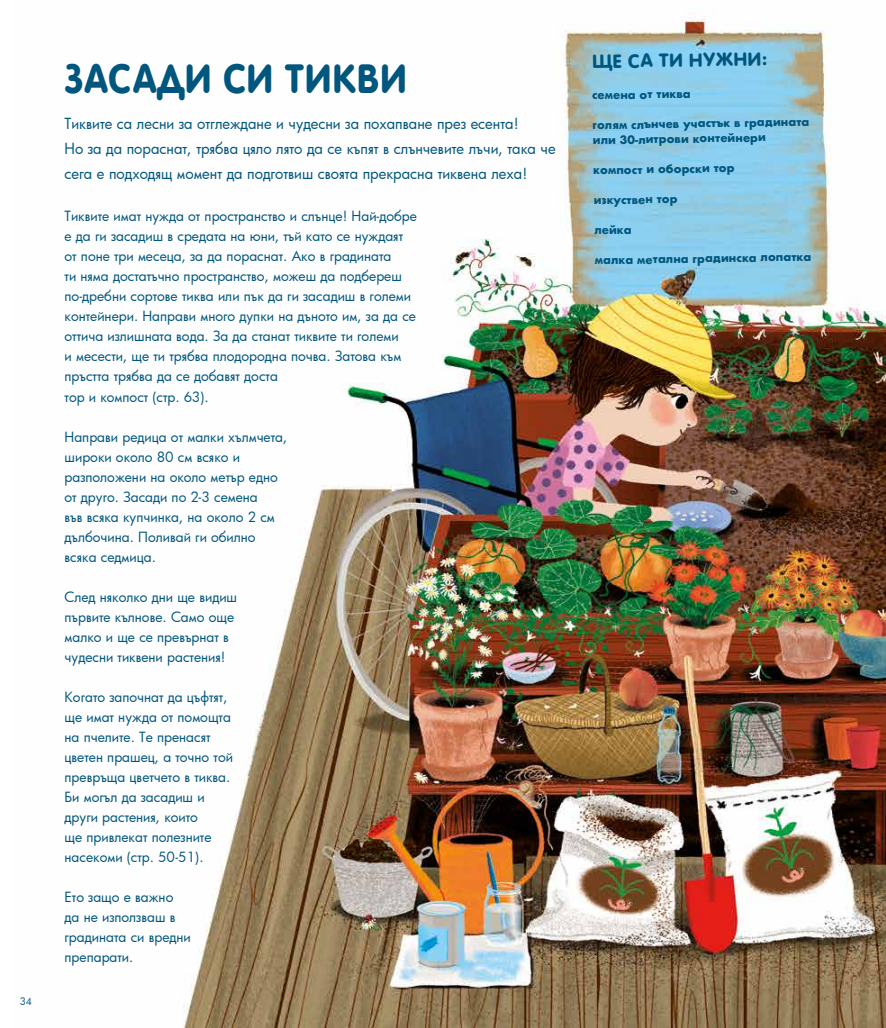
<style>
.page{position:relative;width:886px;height:1028px;background:#fff}
.page>*{position:absolute;margin:0;border:0;box-sizing:border-box;transform-origin:0 0}
.t1{font:700 42.62px "SP Round";color:#00567d;scale:.91 1}
.t2{font:700 20px "SP Round";color:#00567d}
.t3{font:15px/25px "Futura";color:#00567d}
.t4{font:13.75px/20px "Futura";color:#00567d}
.t5{font:700 11.25px/15px "Futura";color:#00567d}
.t6{font:10px "Futura";color:#00567d}
</style>
<div class="page">
<img style="left:183px;top:17px;width:703px;height:1011px">
<p class="t6" style="left:20px;top:995px;width:14px">34</p>
<h1 class="t1" style="left:64px;top:56px;width:379px">ЗАСАДИ СИ ТИКВИ</h1>
<p class="t3" style="left:65px;top:110px;width:493px">Тиквите са лесни за отглеждане и чудесни за похапване през есента!<br>Но за да пораснат, трябва цяло лято да се къпят в слънчевите лъчи, така че сега е подходящ момент да подготвиш своята прекрасна тиквена леха!</p>
<p class="t4" style="left:65px;top:206px;width:354px">Тиквите имат нужда от пространство и слънце! Най-добре е да ги засадиш в средата на юни, тъй като се нуждаят от поне три месеца, за да пораснат. Ако в градината<br>ти няма достатъчно пространство, можеш да подбереш по-дребни сортове тиква или пък да ги засадиш в големи контейнери. Направи много дупки на дъното им, за да се оттича излишната вода. За да станат тиквите ти големи<br>и месести, ще ти трябва плодородна почва. Затова към пръстта трябва да се добавят доста<br>тор и компост (стр. 63).</p>
<p class="t4" style="left:65px;top:426px;width:224px">Направи редица от малки хълмчета, широки около 80 см всяко и разположени на около метър едно от друго. Засади по 2-3 семена<br>във всяка купчинка, на около 2 см дълбочина. Поливай ги обилно всяка седмица.</p>
<p class="t4" style="left:65px;top:586px;width:174px">След няколко дни ще видиш първите кълнове. Само още малко и ще се превърнат в чудесни тиквени растения!</p>
<p class="t4" style="left:65px;top:686px;width:170px">Когато започнат да цъфтят, ще имат нужда от помощта на пчелите. Те пренасят цветен прашец, а точно той превръща цветчето в тиква.<br>Би могъл да засадиш и други растения, които<br>ще привлекат полезните насекоми (стр. 50-51).</p>
<p class="t4" style="left:65px;top:886px;width:128px">Ето защо е важно да не използваш в градината си вредни препарати.</p>
<h2 class="t2" style="left:592px;top:51px;width:177px;rotate:-1deg">ЩЕ СА ТИ НУЖНИ:</h2>
<p class="t5" style="left:592px;top:88px;width:100px;rotate:-1deg">семена от тиква</p>
<p class="t5" style="left:592px;top:118px;width:218px;rotate:-1deg">голям слънчев участък в градината или 30-литрови контейнери</p>
<p class="t5" style="left:593px;top:163px;width:143px;rotate:-1deg">компост и оборски тор</p>
<p class="t5" style="left:594px;top:193px;width:85px;rotate:-1deg">изкуствен тор</p>
<p class="t5" style="left:594px;top:223px;width:39px;rotate:-1deg">лейка</p>
<p class="t5" style="left:595px;top:253px;width:218px;rotate:-1deg">малка метална градинска лопатка</p>
</div>
